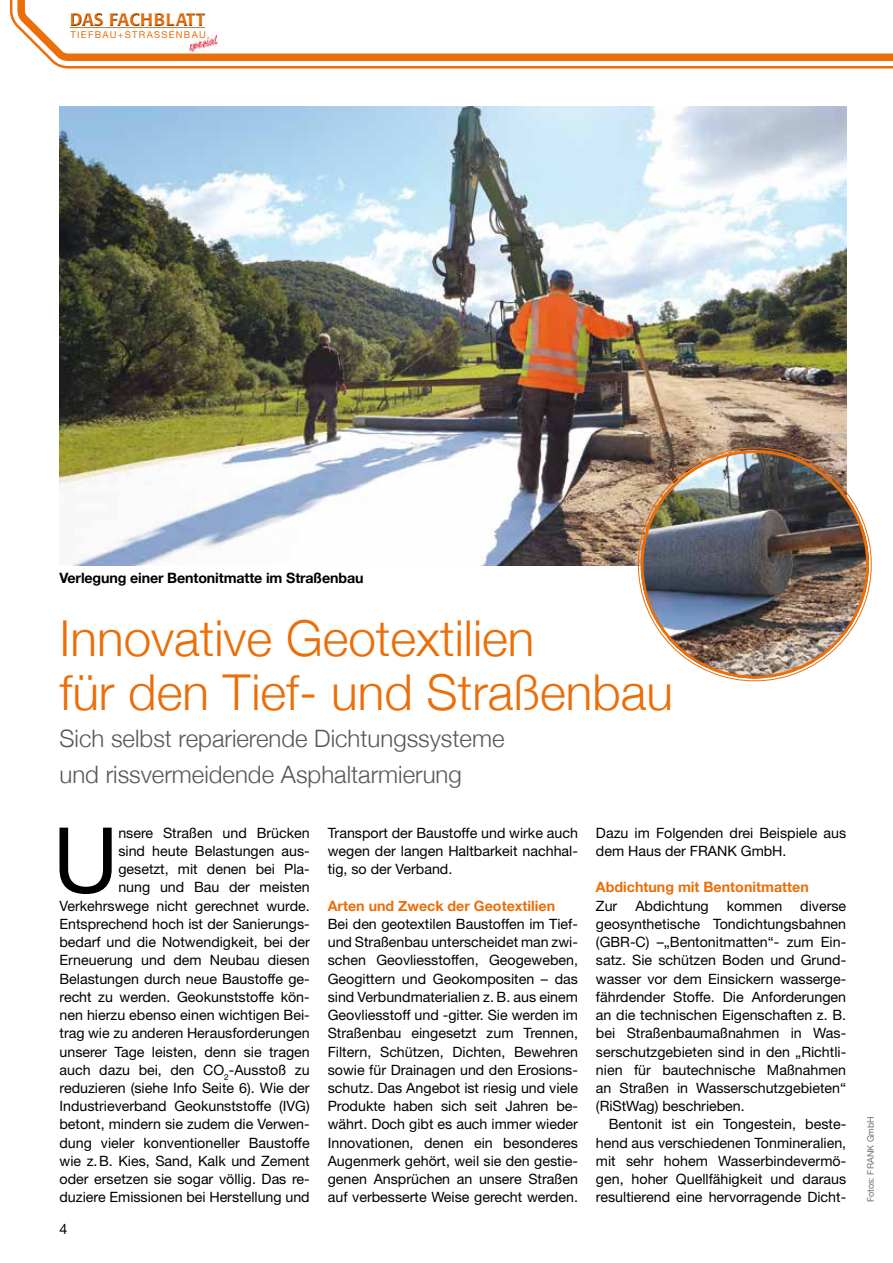
<style>
.page{position:relative;width:893px;height:1263px;background:#fff}
.page>*{position:absolute;margin:0;border:0;box-sizing:border-box;transform-origin:0 0}
.t1{font:90.9px "Helvetica Neue";color:#000}
.t2{font:300 49.5px/54.8px "Helvetica Neue";color:#eb6e08}
.t3{font:300 24px/36.5px "Helvetica Neue";color:#58585a}
.t4{font:500 18.15px "Formata";letter-spacing:-.01em;color:#eb6e08}
.t5{font:14.25px/18.3px "Helvetica Neue";color:#000;text-align:justify}
.t6{font:700 14.25px "Helvetica Neue";color:#eb6e08}
.t7{font:700 14.25px "Helvetica Neue";letter-spacing:-.01em;color:#000}
.t8{font:9.45px "Helvetica Neue";letter-spacing:.135em;color:#eb6e08}
.t9{font:9px "Helvetica Neue";color:#707172}
</style>
<div class="page">
<svg style="left:9px;top:0;width:884px;height:69px"></svg>
<svg style="left:14px;top:0;width:879px;height:67px"></svg>
<img style="left:60px;top:106px;width:786px;height:460px">
<svg style="left:623px;top:433px;width:224px;height:133px"></svg>
<img style="left:625px;top:435px;width:247px;height:247px">
<p class="t4" style="left:70px;top:8px;width:137px">DAS FACHBLATT</p>
<p class="t8" style="left:71px;top:29px;width:137px">TIEFBAU+STRASSENBAU</p>
<p class="t7" style="left:60px;top:569px;width:306px">Verlegung einer Bentonitmatte im Straßenbau</p>
<h2 class="t2" style="left:60px;top:609px;width:615px">Innovative Geotextilien<br>für den Tief- und Straßenbau</h2>
<h3 class="t3" style="left:60px;top:719px;width:446px">Sich selbst reparierende Dichtungssysteme und rissvermeidende Asphaltarmierung</h3>
<p class="t5" style="left:60px;top:823px;width:252px;text-align:right">nsere Straßen und Brücken<br>sind heute Belastungen aus-<br>gesetzt, mit denen bei Pla-<br>nung und Bau der meisten Verkehrswege nicht gerechnet wurde.<br>Entsprechend hoch ist der Sanierungs&shy;bedarf und die Notwendigkeit, bei der Erneuerung und dem Neubau diesen Belastungen durch neue Baustoffe ge&shy;recht zu werden. Geokunststoffe kön&shy;nen hierzu ebenso einen wichtigen Bei&shy;trag wie zu anderen Herausforderungen unserer Tage leisten, denn sie tragen auch dazu bei, den CO<sub>2</sub>-Ausstoß zu reduzieren (siehe Info Seite 6). Wie der Industrieverband Geokunststoffe (IVG) betont, mindern sie zudem die Verwen&shy;dung vieler konventioneller Baustoffe wie z.B. Kies, Sand, Kalk und Zement oder ersetzen sie sogar völlig. Das re&shy;duziere Emissionen bei Herstellung und</p>
<p class="t5" style="left:328px;top:823px;width:252px">Transport der Baustoffe und wirke auch wegen der langen Haltbarkeit nachhal&shy;tig, so der Verband.</p>
<h1 class="t1" style="left:53px;top:806px;width:67px">U</h1>
<p class="t6" style="left:328px;top:897px;width:229px">Arten und Zweck der Geotextilien</p>
<p class="t5" style="left:328px;top:914px;width:252px">Bei den geotextilen Baustoffen im Tief&shy;und Straßenbau unterscheidet man zwi&shy;schen Geovliesstoffen, Geogeweben, Geogittern und Geokompositen – das sind Verbundmaterialien z. B. aus einem Geovliesstoff und -gitter. Sie werden im Straßenbau eingesetzt zum Trennen, Filtern, Schützen, Dichten, Bewehren sowie für Drainagen und den Erosions&shy;schutz. Das Angebot ist riesig und viele Produkte haben sich seit Jahren be&shy;währt. Doch gibt es auch immer wieder Innovationen, denen ein besonderes Augenmerk gehört, weil sie den gestie&shy;genen Ansprüchen an unsere Straßen auf verbesserte Weise gerecht werden.</p>
<p class="t5" style="left:60px;top:1220px;width:9px">4</p>
<p class="t5" style="left:596px;top:823px;width:252px">Dazu im Folgenden drei Beispiele aus dem Haus der FRANK GmbH.</p>
<p class="t6" style="left:596px;top:878px;width:214px">Abdichtung mit Bentonitmatten</p>
<p class="t5" style="left:596px;top:896px;width:23px">Zur</p>
<p class="t5" style="left:635px;top:896px;width:75px">Abdichtung</p>
<p class="t5" style="left:727px;top:896px;width:57px">kommen</p>
<p class="t5" style="left:596px;top:896px;width:252px;text-indent:204px">diverse geosynthetische Tondichtungsbahnen (GBR-C) –„Bentonitmatten“- zum Ein&shy;satz. Sie schützen Boden und Grund&shy;wasser vor dem Einsickern wasserge&shy;fährdender Stoffe. Die Anforderungen an die technischen Eigenschaften z. B. bei Straßenbaumaßnahmen in Was&shy;serschutzgebieten sind in den „Richtli&shy;nien für bautechnische Maßnahmen an Straßen in Wasserschutzgebieten“ (RiStWag) beschrieben.</p>
<p class="t5" style="left:596px;top:1115px;width:252px;text-indent:13px">Bentonit ist ein Tongestein, beste&shy;hend aus verschiedenen Tonmineralien, mit sehr hohem Wasserbindevermö&shy;gen, hoher Quellfähigkeit und daraus resultierend eine hervorragende Dicht-</p>
<p class="t9" style="left:865px;top:1202px;width:88px;rotate:-90deg">Fotos: FRANK GmbH</p>
</div>
